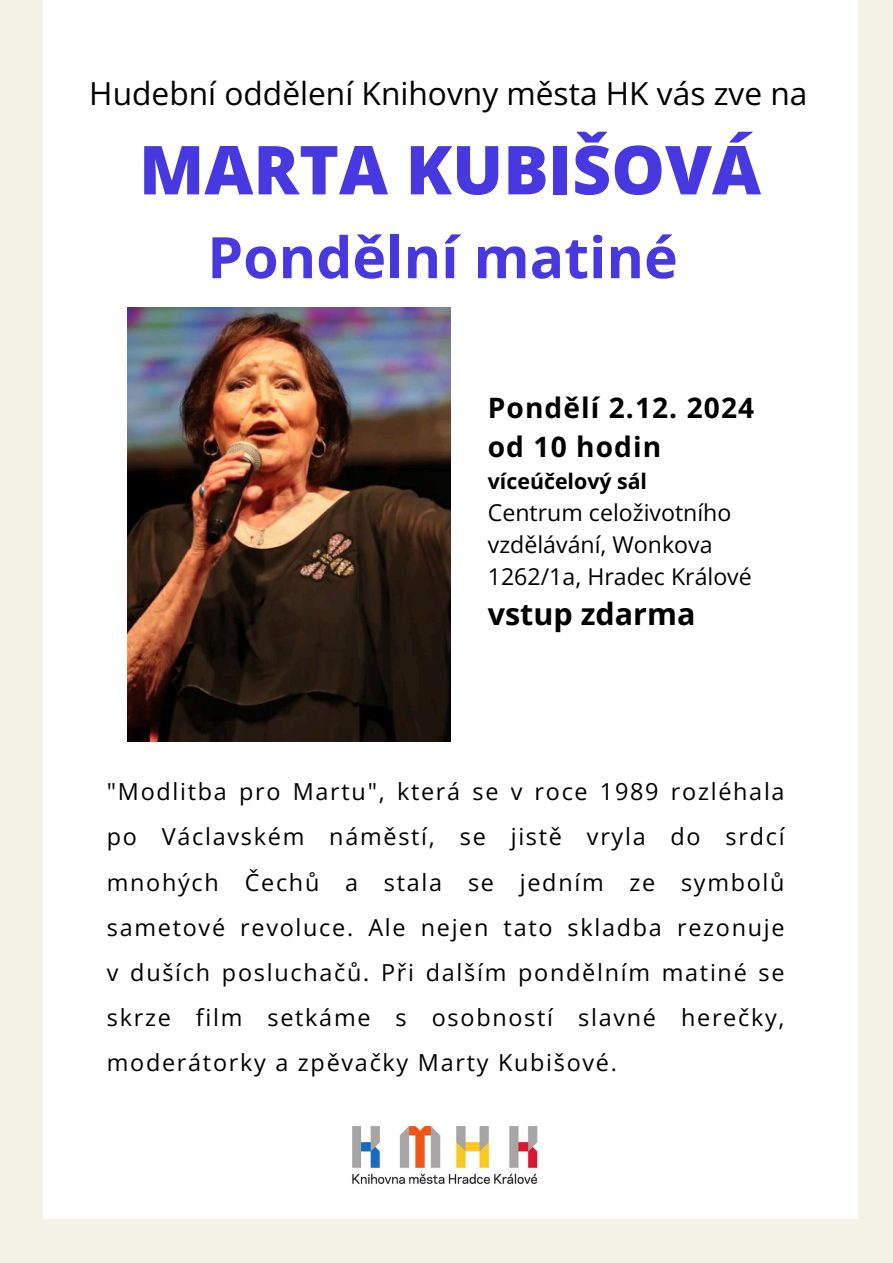
<style>
.page{position:relative;width:893px;height:1263px;background:#f4f1e6}
.page>*{position:absolute;margin:0;border:0;box-sizing:border-box;transform-origin:0 0}
.t1{font:800 67.57px "Open Sans";color:#4739df}
.t2{font:700 57.15px "Open Sans";color:#4739df}
.t3{font:31.72px "Open Sans";color:#000}
.t4{font:700 30.45px "Open Sans";color:#000}
.t5{font:700 28.12px "Open Sans";letter-spacing:.04em;color:#000}
.t6{font:23.4px/45px "Open Sans";letter-spacing:.075em;color:#000;text-align:justify}
.t7{font:23.17px/32px "Open Sans";color:#000}
.t8{font:700 21.3px "Open Sans";color:#000}
</style>
<div class="page">
<div style="left:43px;top:0;width:814px;height:1219px;background:#fff"></div>
<img style="left:352px;top:1125px;width:186px;height:59px">
<img style="left:127px;top:307px;width:323px;height:434px">
<p class="t3" style="left:89px;top:71px;width:719px">Hudební oddělení Knihovny města HK vás zve na</p>
<p class="t1" style="left:139px;top:122px;width:623px">MARTA KUBIŠOVÁ</p>
<p class="t2" style="left:207px;top:217px;width:472px">Pondělní matiné</p>
<p class="t5" style="left:488px;top:388px;width:268px">Pondělí 2.12. 2024</p>
<p class="t5" style="left:488px;top:427px;width:175px">od 10 hodin</p>
<p class="t8" style="left:488px;top:467px;width:161px">víceúčelový sál</p>
<p class="t7" style="left:488px;top:496px;width:265px">Centrum celoživotního vzdělávání, Wonkova<br>1262/1a, Hradec Králové</p>
<p class="t4" style="left:488px;top:592px;width:209px">vstup zdarma</p>
<p class="t6" style="left:107px;top:769px;width:679px">"Modlitba pro Martu", která se v roce 1989 rozléhala po Václavském náměstí, se jistě vryla do srdcí mnohých Čechů a stala se jedním ze symbolů sametové revoluce. Ale nejen tato skladba rezonuje v duších posluchačů. Při dalším pondělním matiné se skrze film setkáme s osobností slavné herečky, moderátorky a zpěvačky Marty Kubišové.</p>
</div>
